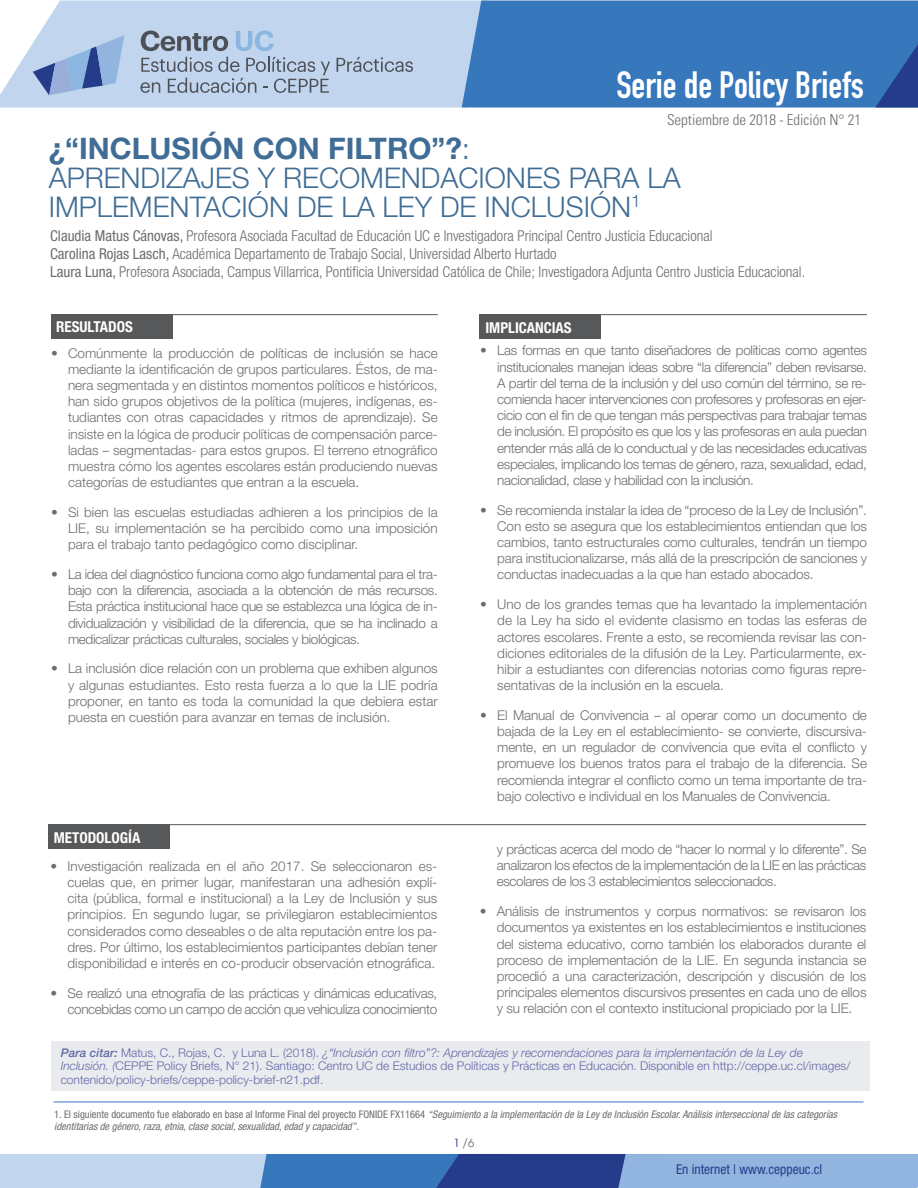
<style>
.page{position:relative;width:918px;height:1188px;background:#fff}
.page>*{position:absolute;margin:0;border:0;box-sizing:border-box;transform-origin:0 0}
.t1{font:37.5px "DIN Engschrift Std";color:#fff}
.t2{font:700 29.7px "Helvetica Neue LT Std";color:#406d95}
.t3{font:300 28.5px/29.1px "Helvetica Neue LT Std";color:#406d95}
.t4{font:300 condensed 15px/18px "Helvetica Neue LT Std";color:#6c6d70}
.t5{font:700 condensed 15px "Helvetica Neue LT Std";color:#fff}
.t6{font:300 condensed 15px "Univers LT Std";color:#6c6d70}
.t7{font:300 13.5px/16.2px "Helvetica Neue LT Std";letter-spacing:-.01em;color:#6c6d70;text-align:justify}
.t8{font:condensed 13.5px "Helvetica Neue LT Std";color:#253c8a}
.t9{font:300 12px/13.5px "Helvetica Neue LT Std";color:#6168a7}
.t10{font:12px "Neutra Text Book Alt";color:#253c8a}
.t11{font:italic condensed 10.5px/12.6px "Helvetica Neue LT Std";color:#6c6d70}
.s1{font-weight:300}
.s2{font-weight:400}
.s3{font-weight:500;font-style:italic}
.s4{font-style:italic}
.s5{font-style:normal}
.s6{font-family:"Neutra Text Book SC";color:#6c6d70}
.s7{color:#6c6d70}
</style>
<div class="page">
<svg style="left:0;top:1154px;width:918px;height:34px;background:#789bcc"></svg>
<hr style="left:480px;top:314px;width:387px;height:1px;background:#57585a">
<div style="left:124px;top:1px;width:338px;height:106px;background:#c1d6ee"></div>
<div style="left:462px;top:1px;width:456px;height:106px;background:#3778bd"></div>
<svg style="left:875px;top:44px;width:43px;height:63px;background:#2e5aa3"></svg>
<svg style="left:141px;top:31px;width:87px;height:20px;background:#8e9bac"></svg>
<svg style="left:236px;top:31px;width:38px;height:20px"></svg>
<svg style="left:337px;top:57px;width:76px;height:15px"></svg>
<svg style="left:141px;top:57px;width:189px;height:36px;background:#a8b9cd"></svg>
<svg style="left:0;top:1px;width:124px;height:106px"></svg>
<div style="left:51px;top:1041px;width:819px;height:50px;background:#eaebef"></div>
<hr style="left:51px;top:314px;width:387px;height:1px;background:#57585a">
<div style="left:51px;top:314px;width:121px;height:25px;background:#57585a"></div>
<div style="left:49px;top:825px;width:121px;height:24px;background:#57585a"></div>
<hr style="left:49px;top:824px;width:817px;height:1px;background:#57585a">
<div style="left:479px;top:315px;width:121px;height:24px;background:#57585a"></div>
<hr style="left:54px;top:1102px;width:810px;height:1px;background:#3778bd">
<h1 class="t1" style="left:616px;top:63px;width:249px">Serie de Policy Briefs</h1>
<p class="t6" style="left:667px;top:110px;width:196px">Septiembre de 2018 - Edición N° 21</p>
<h2 class="t2" style="left:49px;top:130px;width:423px">¿“INCLUSIÓN CON FILTRO”?<span class="s1">:</span></h2>
<h3 class="t3" style="left:49px;top:162px;width:633px">APRENDIZAJES Y RECOMENDACIONES PARA LA<br>IMPLEMENTACIÓN DE LA LEY DE INCLUSIÓN<sup>1</sup></h3>
<p class="t4" style="left:50px;top:227px;width:757px"><span class="s2">Claudia Matus Cánovas,</span> Profesora Asociada Facultad de Educación UC e Investigadora Principal Centro Justicia Educacional<br><span class="s2">Carolina Rojas Lasch,</span> Académica Departamento de Trabajo Social, Universidad Alberto Hurtado<br><span class="s2">Laura Luna,</span> Profesora Asociada, Campus Villarrica, Pontificia Universidad Católica de Chile; Investigadora Adjunta Centro Justicia Educacional.</p>
<p class="t5" style="left:56px;top:318px;width:78px">RESULTADOS</p>
<p class="t7" style="left:68px;top:344px;width:371px;text-indent:-17px">• Comúnmente la producción de políticas de inclusión se hace mediante la identificación de grupos particulares. Éstos, de ma&shy;nera segmentada y en distintos momentos políticos e históricos, han sido grupos objetivos de la política (mujeres, indígenas, es&shy;tudiantes con otras capacidades y ritmos de aprendizaje). Se insiste en la lógica de producir políticas de compensación parce&shy;ladas – segmentadas- para estos grupos. El terreno etnográfico muestra cómo los agentes escolares están produciendo nuevas categorías de estudiantes que entran a la escuela.</p>
<p class="t7" style="left:68px;top:504px;width:371px;text-indent:-17px">• Si bien las escuelas estudiadas adhieren a los principios de la LIE, su implementación se ha percibido como una imposición para el trabajo tanto pedagógico como disciplinar.</p>
<p class="t7" style="left:68px;top:566px;width:371px;text-indent:-17px">• La idea del diagnóstico funciona como algo fundamental para el tra&shy;bajo con la diferencia, asociada a la obtención de más recursos.<br>Esta práctica institucional hace que se establezca una lógica de in&shy;dividualización y visibilidad de la diferencia, que se ha inclinado a medicalizar prácticas culturales, sociales y biológicas.</p>
<p class="t7" style="left:68px;top:660px;width:371px;text-indent:-17px">• La inclusión dice relación con un problema que exhiben algunos y algunas estudiantes. Esto resta fuerza a lo que la LIE podría proponer, en tanto es toda la comunidad la que debiera estar puesta en cuestión para avanzar en temas de inclusión.</p>
<p class="t5" style="left:485px;top:318px;width:88px">IMPLICANCIAS</p>
<p class="t7" style="left:497px;top:342px;width:371px;text-indent:-17px">• Las formas en que tanto diseñadores de políticas como agentes institucionales manejan ideas sobre “la diferencia” deben revisarse.<br>A partir del tema de la inclusión y del uso común del término, se re&shy;comienda hacer intervenciones con profesores y profesoras en ejer&shy;cicio con el fin de que tengan más perspectivas para trabajar temas de inclusión. El propósito es que los y las profesoras en aula puedan entender más allá de lo conductual y de las necesidades educativas especiales, implicando los temas de género, raza, sexualidad, edad, nacionalidad, clase y habilidad con la inclusión.</p>
<p class="t7" style="left:497px;top:502px;width:371px;text-indent:-17px">• Se recomienda instalar la idea de “proceso de la Ley de Inclusión”.<br>Con esto se asegura que los establecimientos entiendan que los cambios, tanto estructurales como culturales, tendrán un tiempo para institucionalizarse, más allá de la prescripción de sanciones y conductas inadecuadas a la que han estado abocados.</p>
<p class="t7" style="left:497px;top:596px;width:371px;text-indent:-17px">• Uno de los grandes temas que ha levantado la implementación de la Ley ha sido el evidente clasismo en todas las esferas de actores escolares. Frente a esto, se recomienda revisar las con&shy;diciones editoriales de la difusión de la Ley. Particularmente, ex&shy;hibir a estudiantes con diferencias notorias como figuras repre&shy;sentativas de la inclusión en la escuela.</p>
<p class="t7" style="left:497px;top:707px;width:371px;text-indent:-17px">• El Manual de Convivencia – al operar como un documento de bajada de la Ley en el establecimiento- se convierte, discursiva&shy;mente, en un regulador de convivencia que evita el conflicto y promueve los buenos tratos para el trabajo de la diferencia. Se recomienda integrar el conflicto como un tema importante de tra&shy;bajo colectivo e individual en los Manuales de Convivencia.</p>
<p class="t5" style="left:54px;top:828px;width:88px">METODOLOGÍA</p>
<p class="t7" style="left:497px;top:841px;width:371px">y prácticas acerca del modo de “hacer lo normal y lo diferente”. Se analizaron los efectos de la implementación de la LIE en las prácticas escolares de los 3 establecimientos seleccionados.</p>
<p class="t7" style="left:497px;top:903px;width:371px;text-indent:-17px">• Análisis de instrumentos y corpus normativos: se revisaron los documentos ya existentes en los establecimientos e instituciones del sistema educativo, como también los elaborados durante el proceso de implementación de la LIE. En segunda instancia se procedió a una caracterización, descripción y discusión de los principales elementos discursivos presentes en cada uno de ellos y su relación con el contexto institucional propiciado por la LIE.</p>
<p class="t9" style="left:61px;top:1046px;width:791px"><span class="s3">Para citar:</span> Matus, C., Rojas, C. y Luna L. (2018). <span class="s4">¿“Inclusión con filtro”?: Aprendizajes y recomendaciones para la implementación de la Ley de<br>Inclusión. (</span>CEPPE Policy Briefs, N° 21). Santiago: Centro UC de Estudios de Políticas y Prácticas en Educación. Disponible en http://ceppe.uc.cl/images/ contenido/policy-briefs/ceppe-policy-brief-n21.pdf.</p>
<p class="t11" style="left:54px;top:1108px;width:784px"><span class="s5">1. El siguiente documento fue elaborado en base al Informe Final del proyecto FONIDE FX11664</span> “Seguimiento a la implementación de la Ley de Inclusión Escolar. Análisis interseccional de las categorías identitarias de género, raza, etnia, clase social, sexualidad, edad y capacidad”.</p>
<p class="t7" style="left:68px;top:858px;width:371px;text-indent:-17px">• Investigación realizada en el año 2017. Se seleccionaron es&shy;cuelas que, en primer lugar, manifestaran una adhesión explí&shy;cita (pública, formal e institucional) a la Ley de Inclusión y sus principios. En segundo lugar, se privilegiaron establecimientos considerados como deseables o de alta reputación entre los pa&shy;dres. Por último, los establecimientos participantes debían tener disponibilidad e interés en co-producir observación etnográfica.</p>
<p class="t7" style="left:51px;top:985px;width:388px;text-align:right">• Se realizó una etnografía de las prácticas y dinámicas educativas, concebidas como un campo de acción que vehiculiza conocimiento</p>
<p class="t10" style="left:455px;top:1135px;width:22px">1 <span class="s6">/</span><span class="s7">6</span></p>
<p class="t8" style="left:676px;top:1162px;width:148px">En internet | www.ceppeuc.cl</p>
</div>
